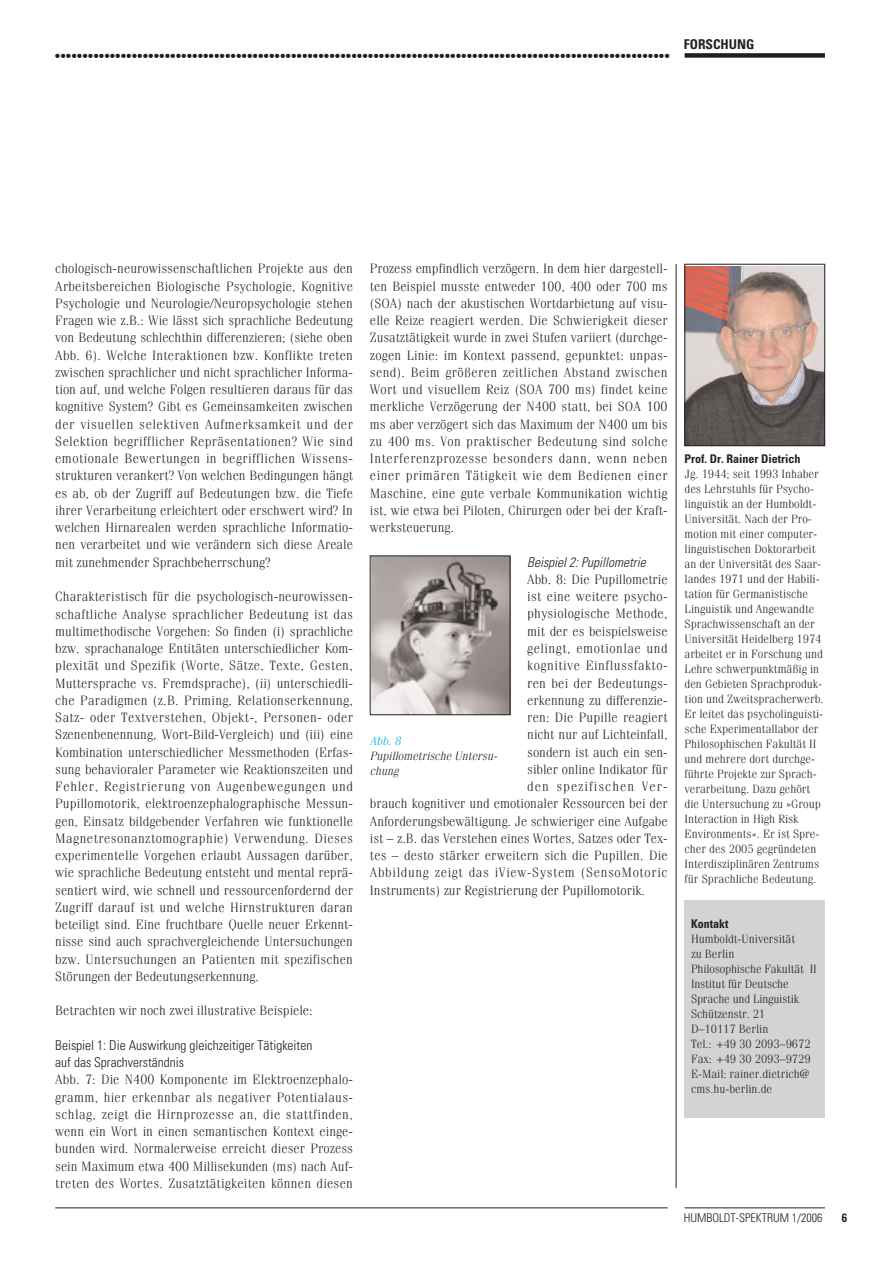
<style>
.page{position:relative;width:893px;height:1263px;background:#fff}
.page>*{position:absolute;margin:0;border:0;box-sizing:border-box;transform-origin:0 0}
.t1{font:18px "Bahamas Heavy Plain";color:#231f20}
.t2{font:300 13.5px/17.2px "Fenice";color:#231f20;text-align:justify}
.t3{font:300 condensed 13.5px/17.2px "Univers";color:#231f20}
.t4{font:300 13.5px "Fenice";letter-spacing:.04em;color:#231f20}
.t5{font:300 13.5px "Fenice";letter-spacing:.02em;color:#231f20}
.t6{font:300 13.5px "Fenice";letter-spacing:.05em;color:#231f20}
.t7{font:italic 300 condensed 13.5px "Univers";color:#231f20}
.t8{font:300 13.5px "Fenice";letter-spacing:.08em;color:#231f20}
.t9{font:700 condensed 13.5px "Univers";color:#231f20}
.t10{font:300 12px/15px "Fenice";color:#231f20}
.t11{font:700 condensed 12px "Univers";color:#231f20}
.t12{font:italic 300 12px/15px "Fenice";color:#231f20}
.t13{font:300 condensed 12px "Univers";color:#231f20}
.t14{font:italic 300 12px "Fenice";color:#00aeef}
</style>
<div class="page">
<hr style="left:55px;top:1207px;width:613px;height:1px;background:#231f20">
<hr style="left:685px;top:1207px;width:140px;height:1px;background:#231f20">
<div style="left:685px;top:53px;width:140px;height:5px;background:#231f20"></div>
<img style="left:687px;top:266px;width:136px;height:178px">
<div style="left:685px;top:264px;width:140px;height:182px;border:1px solid #231f20"></div>
<div style="left:685px;top:900px;width:140px;height:218px;background:#d1d3d4"></div>
<hr style="left:676px;top:264px;width:1px;height:924px;background:#231f20">
<img style="left:372px;top:558px;width:136px;height:155px">
<div style="left:370px;top:556px;width:140px;height:159px;border:1px solid #231f20"></div>
<h1 class="t1" style="left:55px;top:45px;width:616px">................................................................................................................</h1>
<p class="t9" style="left:684px;top:40px;width:72px">FORSCHUNG</p>
<p class="t2" style="left:55px;top:261px;width:299px">chologisch-neurowissenschaftlichen Projekte aus den Arbeitsbereichen Biologische Psychologie, Kognitive Psychologie und Neurologie/Neuropsychologie stehen Fragen wie z.B.: Wie lässt sich sprachliche Bedeutung von Bedeutung schlechthin differenzieren; (siehe oben Abb. 6). Welche Interaktionen bzw. Konflikte treten zwischen sprachlicher und nicht sprachlicher Informa&shy;tion auf, und welche Folgen resultieren daraus für das kognitive System? Gibt es Gemeinsamkeiten zwischen der visuellen selektiven Aufmerksamkeit und der Selektion begrifflicher Repräsentationen? Wie sind emotionale Bewertungen in begrifflichen Wissens&shy;strukturen verankert? Von welchen Bedingungen hängt es ab, ob der Zugriff auf Bedeutungen bzw. die Tiefe ihrer Verarbeitung erleichtert oder erschwert wird? In welchen Hirnarealen werden sprachliche Informatio&shy;nen verarbeitet und wie verändern sich diese Areale mit zunehmender Sprachbeherrschung?</p>
<p class="t2" style="left:55px;top:589px;width:299px">Charakteristisch für die psychologisch-neurowissen&shy;schaftliche Analyse sprachlicher Bedeutung ist das multimethodische Vorgehen: So finden (i) sprachliche bzw. sprachanaloge Entitäten unterschiedlicher Kom&shy;plexität und Spezifik (Worte, Sätze, Texte, Gesten, Muttersprache vs. Fremdsprache), (ii) unterschiedli&shy;che Paradigmen (z.B. Priming, Relationserkennung, Satz- oder Textverstehen, Objekt-, Personen- oder Szenenbenennung, Wort-Bild-Vergleich) und (iii) eine Kombination unterschiedlicher Messmethoden (Erfas&shy;sung behavioraler Parameter wie Reaktionszeiten und Fehler, Registrierung von Augenbewegungen und Pupillomotorik, elektroenzephalographische Messun&shy;gen, Einsatz bildgebender Verfahren wie funktionelle Magnetresonanztomographie) Verwendung. Dieses experimentelle Vorgehen erlaubt Aussagen darüber, wie sprachliche Bedeutung entsteht und mental reprä&shy;sentiert wird, wie schnell und ressourcenfordernd der Zugriff darauf ist und welche Hirnstrukturen daran beteiligt sind. Eine fruchtbare Quelle neuer Erkennt&shy;nisse sind auch sprachvergleichende Untersuchungen bzw. Untersuchungen an Patienten mit spezifischen Störungen der Bedeutungserkennung.</p>
<p class="t2" style="left:55px;top:1003px;width:259px">Betrachten wir noch zwei illustrative Beispiele:</p>
<p class="t3" style="left:55px;top:1038px;width:259px">Beispiel 1: Die Auswirkung gleichzeitiger Tätigkeiten auf das Sprachverständnis</p>
<p class="t2" style="left:55px;top:1072px;width:299px">Abb. 7: Die N400 Komponente im Elektroenzephalo&shy;gramm, hier erkennbar als negativer Potentialaus&shy;schlag, zeigt die Hirnprozesse an, die stattfinden, wenn ein Wort in einen semantischen Kontext einge&shy;bunden wird. Normalerweise erreicht dieser Prozess sein Maximum etwa 400 Millisekunden (ms) nach Auf&shy;treten des Wortes. Zusatztätigkeiten können diesen</p>
<p class="t2" style="left:370px;top:261px;width:299px">Prozess empfindlich verzögern. In dem hier dargestell&shy;ten Beispiel musste entweder 100, 400 oder 700 ms (SOA) nach der akustischen Wortdarbietung auf visu&shy;elle Reize reagiert werden. Die Schwierigkeit dieser Zusatztätigkeit wurde in zwei Stufen variiert (durchge&shy;zogen Linie: im Kontext passend, gepunktet: unpas&shy;send). Beim größeren zeitlichen Abstand zwischen Wort und visuellem Reiz (SOA 700 ms) findet keine merkliche Verzögerung der N400 statt, bei SOA 100 ms aber verzögert sich das Maximum der N400 um bis zu 400 ms. Von praktischer Bedeutung sind solche Interferenzprozesse besonders dann, wenn neben einer primären Tätigkeit wie dem Bedienen einer Maschine, eine gute verbale Kommunikation wichtig ist, wie etwa bei Piloten, Chirurgen oder bei der Kraft&shy;werksteuerung.</p>
<p class="t7" style="left:527px;top:557px;width:123px">Beispiel2:Pupillometrie</p>
<p class="t2" style="left:527px;top:572px;width:142px">Abb. 8: Die Pupillometrie</p>
<p class="t5" style="left:527px;top:592px;width:142px">ist eine weitere psycho-</p>
<p class="t5" style="left:527px;top:609px;width:142px">physiologische Methode,</p>
<p class="t2" style="left:527px;top:624px;width:142px">mit der es beispielsweise</p>
<p class="t4" style="left:527px;top:644px;width:142px">gelingt, emotionlae und</p>
<p class="t4" style="left:527px;top:661px;width:142px">kognitive Einflussfakto-</p>
<p class="t2" style="left:527px;top:675px;width:142px">ren bei der Bedeutungs-</p>
<p class="t2" style="left:527px;top:693px;width:142px">erkennung zu differenzie-</p>
<p class="t2" style="left:527px;top:710px;width:142px">ren: Die Pupille reagiert</p>
<p class="t2" style="left:527px;top:727px;width:142px">nicht nur auf Lichteinfall,</p>
<p class="t2" style="left:527px;top:744px;width:142px">sondern ist auch ein sen-</p>
<p class="t2" style="left:527px;top:762px;width:142px">sibler online Indikator für</p>
<p class="t8" style="left:527px;top:782px;width:142px">den spezifischen Ver-</p>
<p class="t2" style="left:370px;top:796px;width:299px">brauch kognitiver und emotionaler Ressourcen bei der</p>
<p class="t2" style="left:370px;top:813px;width:299px">Anforderungsbewältigung. Je schwieriger eine Aufgabe</p>
<p class="t2" style="left:370px;top:831px;width:299px">ist – z.B. das Verstehen eines Wortes, Satzes oder Tex-</p>
<p class="t2" style="left:370px;top:848px;width:299px">tes – desto stärker erweitern sich die Pupillen. Die</p>
<p class="t6" style="left:370px;top:868px;width:299px">Abbildung zeigt das iView-System (SensoMotoric</p>
<p class="t2" style="left:370px;top:882px;width:277px">Instruments) zur Registrierung der Pupillomotorik.</p>
<p class="t14" style="left:370px;top:737px;width:34px">Abb. 8</p>
<p class="t12" style="left:370px;top:750px;width:131px">Pupillometrische Untersu&shy;chung</p>
<p class="t11" style="left:685px;top:454px;width:117px">Prof. Dr. Rainer Dietrich</p>
<p class="t10" style="left:685px;top:467px;width:141px">Jg. 1944; seit 1993 Inhaber des Lehrstuhls für Psycho&shy;linguistik an der Humboldt-<br>Universität. Nach der Pro&shy;motion mit einer computer&shy;linguistischen Doktorarbeit an der Universität des Saar&shy;landes 1971 und der Habili&shy;tation für Germanistische<br>Linguistik und Angewandte<br>Sprachwissenschaft an der<br>Universität Heidelberg 1974 arbeitet er in Forschung und<br>Lehre schwerpunktmäßig in den Gebieten Sprachproduk&shy;tion und Zweitspracherwerb.<br>Er leitet das psycholinguisti&shy;sche Experimentallabor der<br>Philosophischen Fakultät II und mehrere dort durchge&shy;führte Projekte zur Sprach&shy;verarbeitung. Dazu gehört die Untersuchung zu »Group<br>Interaction in High Risk<br>Environments«. Er ist Spre&shy;cher des 2005 gegründeten<br>Interdisziplinären Zentrums für Sprachliche Bedeutung.</p>
<p class="t11" style="left:691px;top:919px;width:39px">Kontakt</p>
<p class="t10" style="left:691px;top:932px;width:127px">Humboldt-Universität<br>zu Berlin<br>Philosophische Fakultät II<br>Institut für Deutsche<br>Sprache und Linguistik<br>Schützenstr. 21<br>D–10117 Berlin<br>Tel.: +49 30 2093–9672<br>Fax: +49 30 2093–9729<br>E-Mail: rainer.dietrich@ cms.hu-berlin.de</p>
<p class="t13" style="left:684px;top:1213px;width:140px">HUMBOLDT-SPEKTRUM 1/2006</p>
<p class="t11" style="left:842px;top:1213px;width:7px">6</p>
</div>
